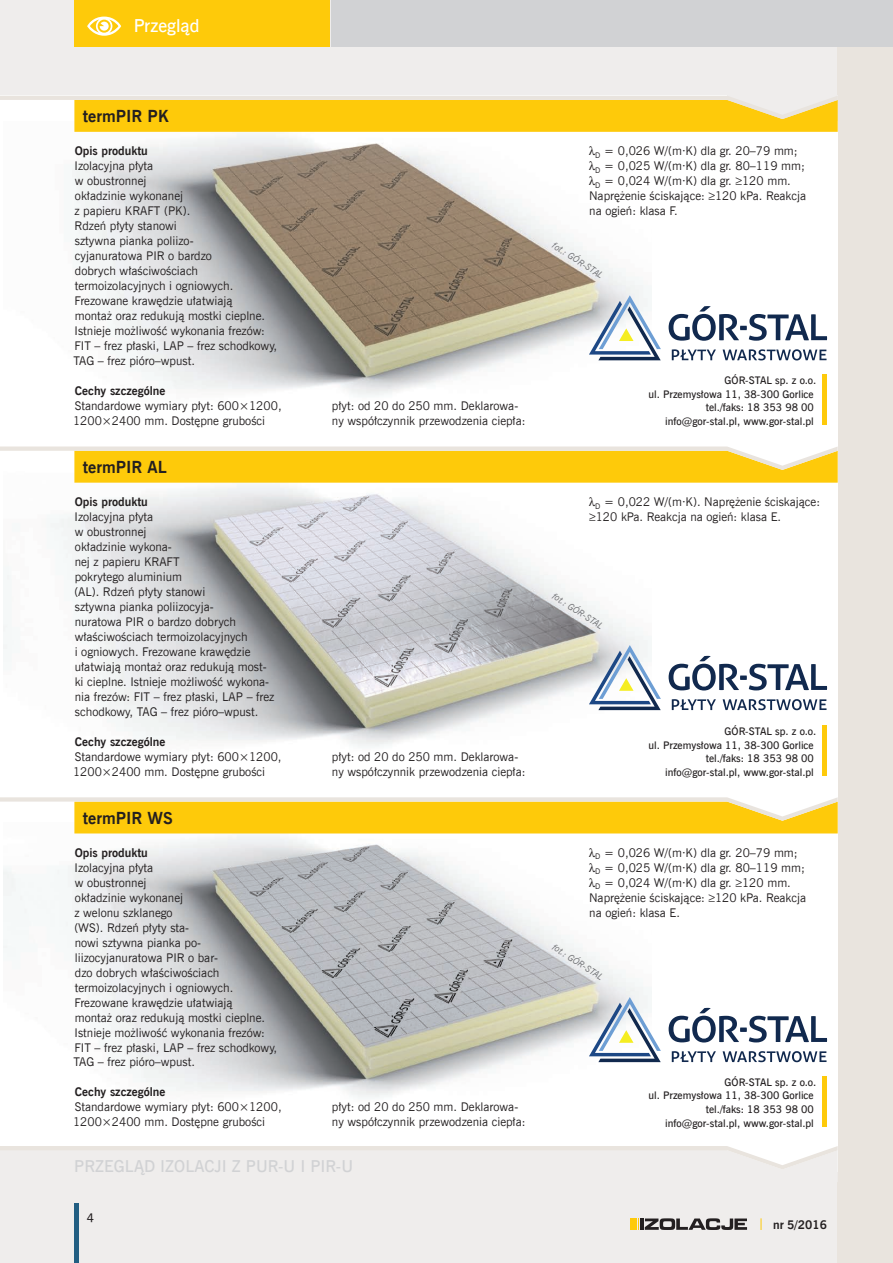
<style>
.page{position:relative;width:893px;height:1263px;background:#efedec}
.page>*{position:absolute;margin:0;border:0;box-sizing:border-box;transform-origin:0 0}
.t1{font:18px "News Goth Dm EU";color:#fff}
.t2{font:16.5px "News Goth Dm EU";color:#d1d2d4}
.t3{font:700 16.5px "News Goth EU";color:#231f20}
.t4{font:12px/15px "News Goth EU";color:#231f20}
.t5{font:700 12px "News Goth EU";color:#231f20}
.t6{font:12px "News Goth Dm EU";color:#231f20}
.t7{font:10.5px/13.5px "News Goth Dm EU";color:#231f20;text-align:right}
.t8{font:italic 9px "News Goth EU";color:#6c6d70}
</style>
<div class="page">
<div style="left:838px;top:0;width:55px;height:1263px;background:#e9e4de"></div>
<div style="left:0;top:96px;width:838px;height:1050px;background:#fff"></div>
<img style="left:72px;top:133px;width:579px;height:263px">
<img style="left:3px;top:484px;width:648px;height:263px">
<img style="left:3px;top:833px;width:648px;height:265px">
<svg style="left:0;top:1146px;width:837px;height:23px"></svg>
<svg style="left:0;top:797px;width:838px;height:36px"></svg>
<hr style="left:823px;top:1076px;width:4px;height:50px;background:#feca0a">
<svg style="left:0;top:96px;width:838px;height:36px"></svg>
<svg style="left:0;top:446px;width:838px;height:37px"></svg>
<hr style="left:823px;top:725px;width:4px;height:50px;background:#feca0a">
<hr style="left:823px;top:375px;width:4px;height:50px;background:#feca0a">
<svg style="left:589px;top:295px;width:72px;height:65px"></svg>
<svg style="left:672px;top:349px;width:44px;height:11px"></svg>
<svg style="left:723px;top:349px;width:103px;height:11px"></svg>
<svg style="left:669px;top:306px;width:158px;height:35px"></svg>
<svg style="left:589px;top:645px;width:72px;height:65px"></svg>
<svg style="left:672px;top:699px;width:44px;height:11px"></svg>
<svg style="left:723px;top:699px;width:103px;height:11px"></svg>
<svg style="left:669px;top:656px;width:158px;height:34px"></svg>
<svg style="left:589px;top:997px;width:72px;height:65px"></svg>
<svg style="left:672px;top:1051px;width:44px;height:11px"></svg>
<svg style="left:723px;top:1051px;width:103px;height:11px"></svg>
<svg style="left:669px;top:1008px;width:158px;height:34px"></svg>
<div style="left:74px;top:0;width:256px;height:47px;background:#feca0a"></div>
<div style="left:332px;top:0;width:561px;height:47px;background:#d1d2d4"></div>
<div style="left:74px;top:1203px;width:5px;height:60px;background:#225e82"></div>
<svg style="left:87px;top:17px;width:34px;height:19px"></svg>
<div style="left:630px;top:1218px;width:7px;height:12px;background:#feca0a"></div>
<svg style="left:638px;top:1218px;width:1px;height:12px"></svg>
<svg style="left:645px;top:1218px;width:102px;height:12px"></svg>
<hr style="left:640px;top:1218px;width:4px;height:12px;background:#231f20">
<svg style="left:761px;top:1218px;width:1px;height:12px"></svg>
<svg style="left:589px;top:847px;width:6px;height:40px"></svg>
<svg style="left:589px;top:146px;width:6px;height:9px"></svg>
<svg style="left:589px;top:161px;width:6px;height:9px"></svg>
<svg style="left:589px;top:176px;width:6px;height:9px"></svg>
<svg style="left:589px;top:497px;width:6px;height:9px"></svg>
<h1 class="t1" style="left:134px;top:15px;width:67px">Przegląd</h1>
<h2 class="t3" style="left:83px;top:106px;width:88px">termPIR PK</h2>
<p class="t5" style="left:75px;top:143px;width:75px">Opis produktu</p>
<p class="t4" style="left:73px;top:159px;width:205px">Izolacyjna płyta<br>w obustronnej<br>okładzinie wykonanej<br>z papieru KRAFT (PK).<br>Rdzeń płyty stanowi<br>sztywna pianka poliizo-<br>cyjanuratowa PIR o bardzo<br>dobrych właściwościach termoizolacyjnych i ogniowych.<br>Frezowane krawędzie ułatwiają<br>montaż oraz redukują mostki cieplne.<br>Istnieje możliwość wykonania frezów:<br>FIT – frez płaski, LAP – frez schodkowy,<br>TAG – frez pióro–wpust.</p>
<p class="t5" style="left:75px;top:383px;width:92px">Cechy szczególne</p>
<p class="t4" style="left:73px;top:398px;width:210px">Standardowe wymiary płyt: 600×1200,<br>1200×2400 mm. Dostępne grubości</p>
<p class="t4" style="left:332px;top:398px;width:195px">płyt: od 20 do 250 mm. Deklarowa&shy;ny współczynnik przewodzenia ciepła:</p>
<h2 class="t3" style="left:83px;top:456px;width:85px">termPIR AL</h2>
<p class="t5" style="left:75px;top:494px;width:75px">Opis produktu</p>
<p class="t4" style="left:74px;top:510px;width:202px">Izolacyjna płyta<br>w obustronnej<br>okładzinie wykona-<br>nej z papieru KRAFT<br>pokrytego aluminium<br>(AL). Rdzeń płyty stanowi<br>sztywna pianka poliizocyja-<br>nuratowa PIR o bardzo dobrych właściwościach termoizolacyjnych<br>i ogniowych. Frezowane krawędzie ułatwiają montaż oraz redukują most&shy;ki cieplne. Istnieje możliwość wykona&shy;nia frezów: FIT – frez płaski, LAP – frez schodkowy, TAG – frez pióro–wpust.</p>
<p class="t5" style="left:75px;top:734px;width:92px">Cechy szczególne</p>
<p class="t4" style="left:73px;top:749px;width:210px">Standardowe wymiary płyt: 600×1200,<br>1200×2400 mm. Dostępne grubości</p>
<p class="t4" style="left:332px;top:749px;width:195px">płyt: od 20 do 250 mm. Deklarowa&shy;ny współczynnik przewodzenia ciepła:</p>
<h2 class="t3" style="left:83px;top:807px;width:92px">termPIR WS</h2>
<p class="t5" style="left:75px;top:845px;width:75px">Opis produktu</p>
<p class="t4" style="left:73px;top:860px;width:205px">Izolacyjna płyta<br>w obustronnej<br>okładzinie wykonanej<br>z welonu szklanego<br>(WS). Rdzeń płyty sta-<br>nowi sztywna pianka po&shy;liizocyjanuratowa PIR o bar-<br>dzo dobrych właściwościach termoizolacyjnych i ogniowych.<br>Frezowane krawędzie ułatwiają<br>montaż oraz redukują mostki cieplne.<br>Istnieje możliwość wykonania frezów:<br>FIT – frez płaski, LAP – frez schodkowy,<br>TAG – frez pióro–wpust.</p>
<p class="t5" style="left:75px;top:1084px;width:92px">Cechy szczególne</p>
<p class="t4" style="left:73px;top:1100px;width:210px">Standardowe wymiary płyt: 600×1200,<br>1200×2400 mm. Dostępne grubości</p>
<p class="t4" style="left:332px;top:1100px;width:195px">płyt: od 20 do 250 mm. Deklarowa&shy;ny współczynnik przewodzenia ciepła:</p>
<h2 class="t2" style="left:74px;top:1156px;width:280px">Przegląd IZOLACJi Z PUR-U I PIR-U</h2>
<p class="t6" style="left:87px;top:1211px;width:9px">4</p>
<p class="t4" style="left:595px;top:144px;width:204px"><sub>D</sub> = 0,026 W/(m·K) dla gr. 20–79 mm;</p>
<p class="t4" style="left:595px;top:159px;width:211px"><sub>D</sub> = 0,025 W/(m·K) dla gr. 80–119 mm;</p>
<p class="t4" style="left:595px;top:174px;width:197px"><sub>D</sub> = 0,024 W/(m·K) dla gr. ≥120 mm.</p>
<p class="t4" style="left:589px;top:189px;width:219px">Naprężenie ściskające: ≥120 kPa. Reakcja</p>
<p class="t4" style="left:589px;top:204px;width:90px">na ogień: klasa F.</p>
<p class="t8" style="left:556px;top:240px;width:60px;rotate:33deg">fot.: GÓR-STAL</p>
<p class="t7" style="left:649px;top:374px;width:169px">GÓR-STAL sp. z o.o.<br>ul. Przemysłowa 11, 38-300 Gorlice tel./faks: 18 353 98 00 info@gor-stal.pl, www.gor-stal.pl</p>
<p class="t4" style="left:589px;top:495px;width:232px;text-indent:6px"><sub>D</sub> = 0,022 W/(m·K). Naprężenie ściskające: ≥120 kPa. Reakcja na ogień: klasa E.</p>
<p class="t8" style="left:556px;top:590px;width:60px;rotate:33deg">fot.: GÓR-STAL</p>
<p class="t7" style="left:649px;top:725px;width:169px">GÓR-STAL sp. z o.o.<br>ul. Przemysłowa 11, 38-300 Gorlice tel./faks: 18 353 98 00 info@gor-stal.pl, www.gor-stal.pl</p>
<p class="t4" style="left:595px;top:845px;width:204px"><sub>D</sub> = 0,026 W/(m·K) dla gr. 20–79 mm;</p>
<p class="t4" style="left:595px;top:860px;width:211px"><sub>D</sub> = 0,025 W/(m·K) dla gr. 80–119 mm;</p>
<p class="t4" style="left:595px;top:875px;width:197px"><sub>D</sub> = 0,024 W/(m·K) dla gr. ≥120 mm.</p>
<p class="t4" style="left:589px;top:890px;width:219px">Naprężenie ściskające: ≥120 kPa. Reakcja</p>
<p class="t4" style="left:589px;top:905px;width:92px">na ogień: klasa E.</p>
<p class="t8" style="left:556px;top:941px;width:60px;rotate:33deg">fot.: GÓR-STAL</p>
<p class="t7" style="left:649px;top:1076px;width:169px">GÓR-STAL sp. z o.o.<br>ul. Przemysłowa 11, 38-300 Gorlice tel./faks: 18 353 98 00 info@gor-stal.pl, www.gor-stal.pl</p>
<p class="t5" style="left:773px;top:1217px;width:55px">nr 5/2016</p>
</div>
